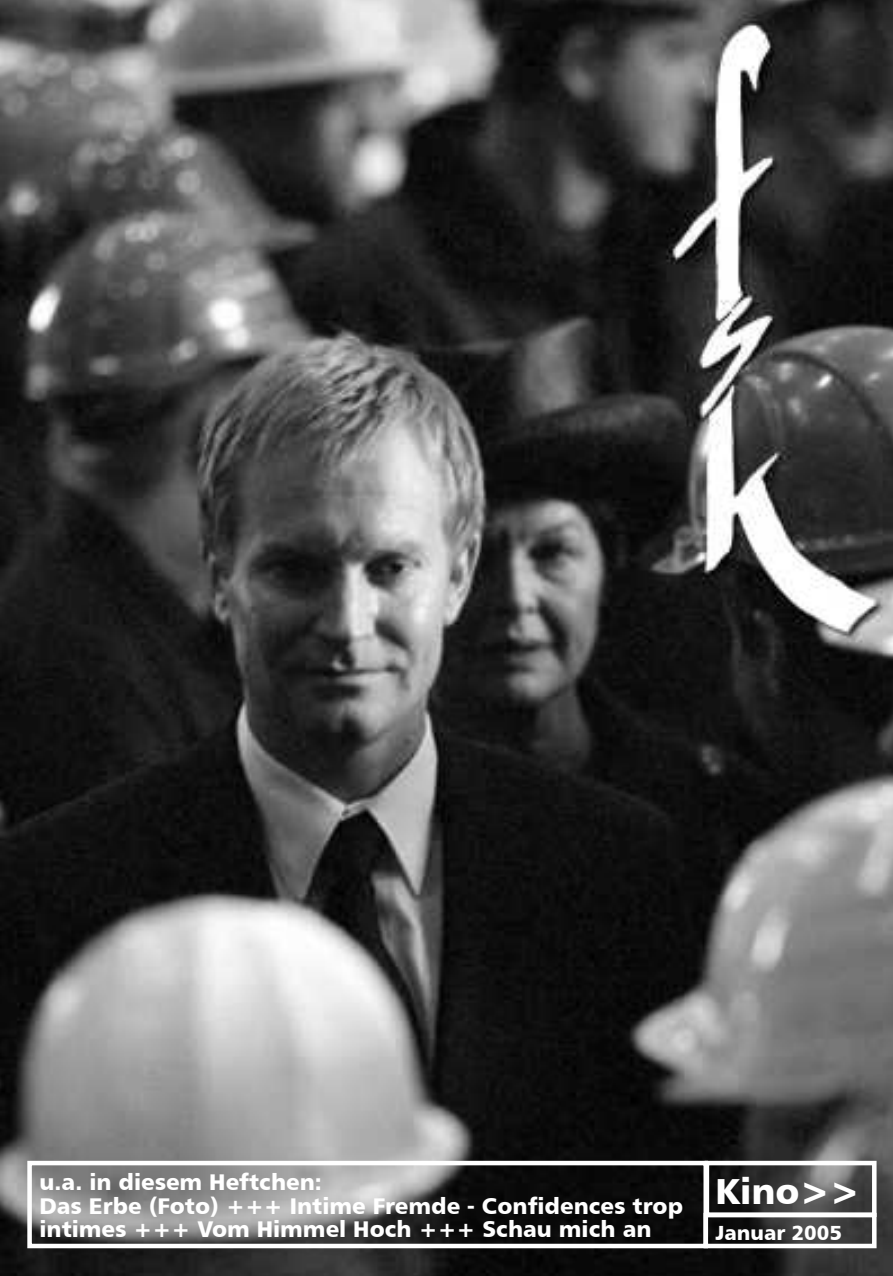
<style>
.page{position:relative;width:893px;height:1276px;background:#fff}
.page>*{position:absolute;margin:0;border:0;box-sizing:border-box;transform-origin:0 0}
.t1{font:36.23px "Humanist 777 BT Black B";color:#fff}
.t2{font:22.72px/23.6px "Humanist 777 BT Black B";color:#fff}
.t3{font:20.47px "Humanist 777 BT Black B";color:#fff}
</style>
<div class="page">
<img style="left:0;top:0;width:893px;height:1276px">
<div style="left:27px;top:1160px;width:681px;height:88px;border:5px solid #fff"></div>
<div style="left:705px;top:1160px;width:171px;height:57px;border:5px solid #fff"></div>
<div style="left:703px;top:1212px;width:173px;height:36px;border:5px solid #fff"></div>
<p class="t2" style="left:40px;top:1169px;width:645px">u.a. in diesem H eftch en:<br>Das Erb e (Foto) + + + Intim e Frem de - Confidence s trop intimes + + + Vom H immelH och + + + Schau mich an</p>
<h1 class="t1" style="left:715px;top:1167px;width:136px">Kino&gt; &gt;</h1>
<p class="t3" style="left:715px;top:1219px;width:128px">Januar 2005</p>
</div>
